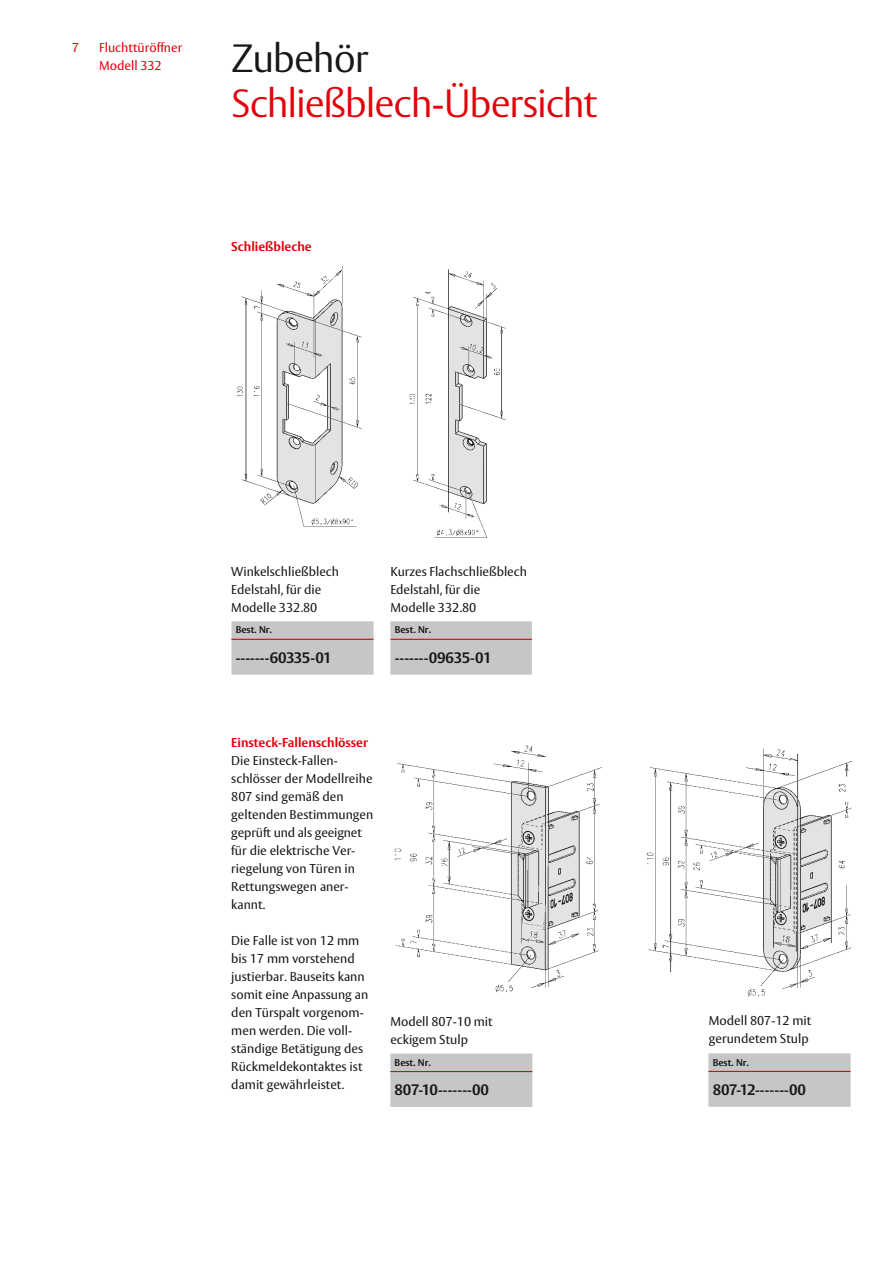
<style>
.page{position:relative;width:893px;height:1263px;background:#fff}
.page>*{position:absolute;margin:0;border:0;box-sizing:border-box;transform-origin:0 0}
.t1{font:300 39px "ASSA Vesta";letter-spacing:-.03em;color:#e3000a}
.t2{font:300 39px "ASSA Vesta";letter-spacing:-.03em;color:#181716}
.t3{font:700 15px "ASSA Vesta";letter-spacing:-.03em;color:#181716}
.t4{font:12.75px/18px "ASSA Vesta";color:#181716}
.t5{font:700 12.75px "ASSA Vesta";color:#e3000a}
.t6{font:12.75px/18px "ASSA Vesta";color:#e3000a}
.t7{font:700 9.75px "ASSA Vesta";color:#181716}
</style>
<div class="page">
<img style="left:394px;top:745px;width:208px;height:248px">
<img style="left:646px;top:748px;width:206px;height:249px">
<div style="left:708px;top:1053px;width:142px;height:54px;background:#c5c6c6"></div>
<hr style="left:708px;top:1071px;width:142px;height:1px;background:#e3000a">
<div style="left:390px;top:1053px;width:142px;height:54px;background:#c5c6c6"></div>
<hr style="left:390px;top:1071px;width:142px;height:1px;background:#e3000a">
<img style="left:237px;top:266px;width:125px;height:261px">
<img style="left:409px;top:269px;width:97px;height:269px">
<div style="left:231px;top:621px;width:143px;height:54px;background:#c5c6c6"></div>
<hr style="left:231px;top:639px;width:143px;height:1px;background:#e3000a">
<div style="left:390px;top:621px;width:142px;height:54px;background:#c5c6c6"></div>
<hr style="left:390px;top:639px;width:142px;height:1px;background:#e3000a">
<p class="t6" style="left:72px;top:39px;width:9px">7</p>
<p class="t6" style="left:99px;top:39px;width:84px">Fluchttüröffner<br>Modell 332</p>
<h1 class="t2" style="left:231px;top:35px;width:139px">Zubehör</h1>
<h1 class="t1" style="left:231px;top:80px;width:368px">Schließblech-Übersicht</h1>
<p class="t5" style="left:231px;top:238px;width:82px">Schließbleche</p>
<p class="t4" style="left:231px;top:563px;width:109px">Winkelschließblech<br>Edelstahl, für die<br>Modelle 332.80</p>
<p class="t4" style="left:390px;top:563px;width:138px">Kurzes Flachschließblech<br>Edelstahl, für die<br>Modelle 332.80</p>
<p class="t7" style="left:236px;top:624px;width:38px">Best. Nr.</p>
<p class="t3" style="left:236px;top:648px;width:98px">-------60335-01</p>
<p class="t7" style="left:395px;top:624px;width:38px">Best. Nr.</p>
<p class="t3" style="left:395px;top:648px;width:98px">-------09635-01</p>
<p class="t5" style="left:231px;top:735px;width:138px">Einsteck-Fallenschlösser</p>
<p class="t4" style="left:231px;top:752px;width:144px">Die Einsteck-Fallen&shy;schlösser der Modellreihe<br>807 sind gemäß den geltenden Bestimmungen geprüft und als geeignet für die elektrische Ver&shy;riegelung von Türen in<br>Rettungswegen aner&shy;kannt.</p>
<p class="t4" style="left:231px;top:932px;width:138px">Die Falle ist von 12 mm bis 17 mm vorstehend justierbar. Bauseits kann somit eine Anpassung an den Türspalt vorgenom&shy;men werden. Die voll&shy;ständige Betätigung des<br>Rückmeldekontaktes ist damit gewährleistet.</p>
<p class="t4" style="left:390px;top:1013px;width:104px">Modell 807-10 mit eckigem Stulp</p>
<p class="t7" style="left:395px;top:1056px;width:38px">Best. Nr.</p>
<p class="t3" style="left:395px;top:1080px;width:96px">807-10-------00</p>
<p class="t4" style="left:709px;top:1012px;width:104px">Modell 807-12 mit gerundetem Stulp</p>
<p class="t7" style="left:713px;top:1056px;width:38px">Best. Nr.</p>
<p class="t3" style="left:713px;top:1080px;width:95px">807-12-------00</p>
</div>
